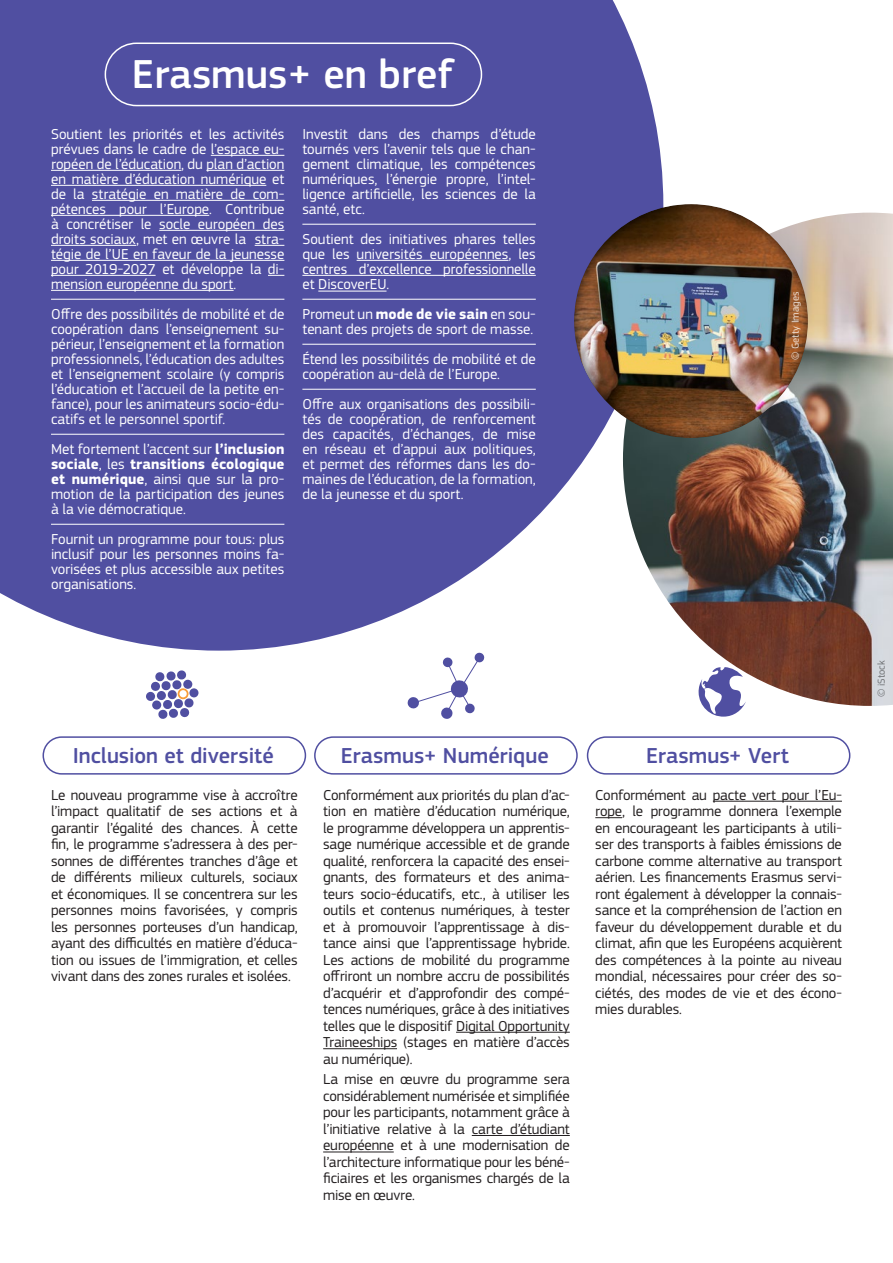
<style>
.page{position:relative;width:893px;height:1263px;background:#fff}
.page>*{position:absolute;margin:0;border:0;box-sizing:border-box;transform-origin:0 0}
.t1{font:500 42px "EC Square Sans Pro";color:#fff}
.t2{font:500 22.5px "EC Square Sans Pro";color:#504fa1}
.Body{font:15px/16.5px "EC Square Sans Pro";letter-spacing:-.01em;color:#231f20;text-align:justify}
.Body-2{font:15px/15px "EC Square Sans Pro";color:#fff;text-align:justify}
.t3{font:10.5px "EC Square Sans Pro";color:#fff}
.t4{font:10.5px "EC Square Sans Pro";color:#57585a}
.s1{font-weight:700}
</style>
<div class="page">
<svg style="left:0;top:0;width:663px;height:651px;background:#605fa9"></svg>
<img style="left:623px;top:213px;width:270px;height:493px">
<img style="left:573px;top:202px;width:236px;height:237px">
<div style="left:105px;top:43px;width:377px;height:63px;border:2px solid #fff;border-radius:31px"></div>
<hr style="left:211px;top:155px;width:73px;height:1px;background:#fff">
<hr style="left:51px;top:170px;width:130px;height:1px;background:#fff">
<hr style="left:206px;top:170px;width:78px;height:1px;background:#fff">
<hr style="left:51px;top:185px;width:215px;height:1px;background:#fff">
<hr style="left:92px;top:200px;width:192px;height:1px;background:#fff">
<hr style="left:51px;top:215px;width:158px;height:1px;background:#fff">
<hr style="left:159px;top:230px;width:125px;height:1px;background:#fff">
<hr style="left:51px;top:245px;width:85px;height:1px;background:#fff">
<svg style="left:255px;top:245px;width:29px;height:1px"></svg>
<hr style="left:51px;top:260px;width:233px;height:1px;background:#fff">
<hr style="left:51px;top:275px;width:105px;height:1px;background:#fff">
<svg style="left:268px;top:275px;width:16px;height:1px"></svg>
<hr style="left:51px;top:290px;width:183px;height:1px;background:#fff">
<hr style="left:51px;top:299px;width:233px;height:1px;background:#fff">
<hr style="left:51px;top:434px;width:233px;height:1px;background:#fff">
<hr style="left:51px;top:524px;width:233px;height:1px;background:#fff">
<hr style="left:302px;top:224px;width:234px;height:1px;background:#fff">
<hr style="left:357px;top:260px;width:151px;height:1px;background:#fff">
<hr style="left:302px;top:275px;width:234px;height:1px;background:#fff">
<hr style="left:318px;top:291px;width:68px;height:1px;background:#fff">
<hr style="left:302px;top:299px;width:234px;height:1px;background:#fff">
<hr style="left:302px;top:344px;width:234px;height:1px;background:#fff">
<hr style="left:302px;top:389px;width:234px;height:1px;background:#fff">
<hr style="left:456px;top:1032px;width:114px;height:1px;background:#231f20">
<hr style="left:323px;top:1048px;width:74px;height:1px;background:#231f20">
<hr style="left:472px;top:1135px;width:98px;height:1px;background:#231f20">
<hr style="left:323px;top:1151px;width:71px;height:1px;background:#231f20">
<svg style="left:407px;top:652px;width:78px;height:67px"></svg>
<svg style="left:698px;top:667px;width:48px;height:50px"></svg>
<div style="left:146px;top:692px;width:9px;height:9px;background:#504fa1;border-radius:50%"></div>
<svg style="left:189px;top:688px;width:10px;height:10px"></svg>
<svg style="left:150px;top:670px;width:44px;height:49px"></svg>
<div style="left:43px;top:736px;width:263px;height:39px;border:2px solid #504fa1;border-radius:18px"></div>
<div style="left:314px;top:736px;width:264px;height:39px;border:2px solid #504fa1;border-radius:18px"></div>
<div style="left:587px;top:736px;width:263px;height:39px;border:2px solid #504fa1;border-radius:18px"></div>
<hr style="left:713px;top:801px;width:129px;height:1px;background:#231f20">
<svg style="left:595px;top:817px;width:27px;height:1px"></svg>
<h1 class="t1" style="left:132px;top:50px;width:324px">Erasmus+ en bref</h1>
<p class="Body-2" style="left:51px;top:126px;width:235px">Soutient les priorités et les activités prévues dans le cadre de l’espace eu&shy;ropéen de l’éducation, du plan d’action en matière d’éducation numérique et de la stratégie en matière de com&shy;pétences pour l’Europe. Contribue à concrétiser le socle européen des droits sociaux, met en œuvre la stra&shy;tégie de l’UE en faveur de la jeunesse pour 2019-2027 et développe la di&shy;mension européenne du sport.</p>
<p class="Body-2" style="left:51px;top:306px;width:235px">Offre des possibilités de mobilité et de coopération dans l’enseignement su&shy;périeur, l’enseignement et la formation professionnels, l’éducation des adultes et l’enseignement scolaire (y compris l’éducation et l’accueil de la petite en&shy;fance), pour les animateurs socio-édu&shy;catifs et le personnel sportif.</p>
<p class="Body-2" style="left:51px;top:441px;width:235px">Met fortement l’accent sur <span class="s1">l’inclusion sociale</span>, les <span class="s1">transitions écologique et numérique</span>, ainsi que sur la pro&shy;motion de la participation des jeunes à la vie démocratique.</p>
<p class="Body-2" style="left:51px;top:531px;width:235px">Fournit un programme pour tous: plus inclusif pour les personnes moins fa&shy;vorisées et plus accessible aux petites organisations.</p>
<p class="Body-2" style="left:302px;top:126px;width:235px">Investit dans des champs d’étude tournés vers l’avenir tels que le chan&shy;gement climatique, les compétences numériques, l’énergie propre, l’intel&shy;ligence artificielle, les sciences de la santé, etc.</p>
<p class="Body-2" style="left:302px;top:231px;width:235px">Soutient des initiatives phares telles que les universités européennes, les centres d’excellence professionnelle et DiscoverEU.</p>
<p class="Body-2" style="left:302px;top:306px;width:235px">Promeut un <span class="s1">mode de vie sain</span> en sou&shy;tenant des projets de sport de masse.</p>
<p class="Body-2" style="left:302px;top:351px;width:235px">Étend les possibilités de mobilité et de coopération au-delà de l’Europe.</p>
<p class="Body-2" style="left:302px;top:396px;width:235px">Offre aux organisations des possibili&shy;tés de coopération, de renforcement des capacités, d’échanges, de mise en réseau et d’appui aux politiques, et permet des réformes dans les do&shy;maines de l’éducation, de la formation, de la jeunesse et du sport.</p>
<p class="t3" style="left:789px;top:360px;width:70px;rotate:-90deg">© Getty Images</p>
<h3 class="t2" style="left:73px;top:742px;width:203px">Inclusion et diversité</h3>
<h3 class="t2" style="left:341px;top:742px;width:209px">Erasmus+ Numérique</h3>
<h3 class="t2" style="left:646px;top:742px;width:144px">Erasmus+ Vert</h3>
<p class="Body" style="left:595px;top:786px;width:248px">Conformément au pacte vert pour l’Eu&shy;rope, le programme donnera l’exemple en encourageant les participants à utili&shy;ser des transports à faibles émissions de carbone comme alternative au transport aérien. Les financements Erasmus servi&shy;ront également à développer la connais&shy;sance et la compréhension de l’action en faveur du développement durable et du climat, afin que les Européens acquièrent des compétences à la pointe au niveau mondial, nécessaires pour créer des so&shy;ciétés, des modes de vie et des écono&shy;mies durables.</p>
<p class="Body" style="left:51px;top:786px;width:248px">Le nouveau programme vise à accroître l’impact qualitatif de ses actions et à garantir l’égalité des chances. À cette fin, le programme s’adressera à des per&shy;sonnes de différentes tranches d’âge et de différents milieux culturels, sociaux et économiques. Il se concentrera sur les personnes moins favorisées, y compris les personnes porteuses d’un handicap, ayant des difficultés en matière d’éduca&shy;tion ou issues de l’immigration, et celles vivant dans des zones rurales et isolées.</p>
<p class="Body" style="left:323px;top:786px;width:248px">Conformément aux priorités du plan d’ac&shy;tion en matière d’éducation numérique, le programme développera un apprentis&shy;sage numérique accessible et de grande qualité, renforcera la capacité des ensei&shy;gnants, des formateurs et des anima&shy;teurs socio-éducatifs, etc., à utiliser les outils et contenus numériques, à tester et à promouvoir l’apprentissage à dis&shy;tance ainsi que l’apprentissage hybride.<br>Les actions de mobilité du programme offriront un nombre accru de possibilités d’acquérir et d’approfondir des compé&shy;tences numériques, grâce à des initiatives telles que le dispositif Digital Opportunity Traineeships (stages en matière d’accès au numérique).</p>
<p class="Body" style="left:323px;top:1071px;width:248px">La mise en œuvre du programme sera considérablement numérisée et simplifiée pour les participants, notamment grâce à l’initiative relative à la carte d’étudiant européenne et à une modernisation de l’architecture informatique pour les béné&shy;ficiaires et les organismes chargés de la mise en œuvre.</p>
<p class="t4" style="left:875px;top:697px;width:38px;rotate:-90deg">© iStock</p>
</div>
